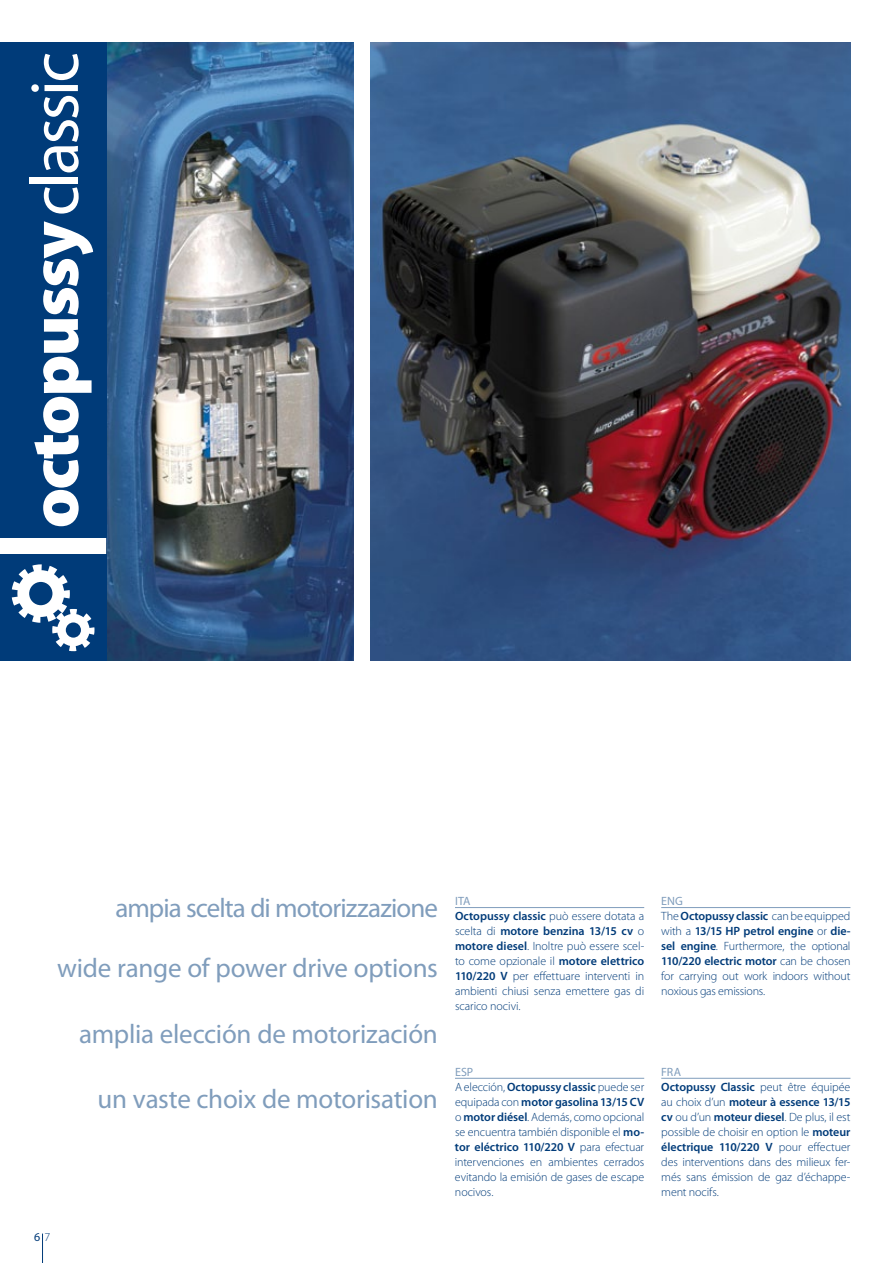
<style>
.page{position:relative;width:893px;height:1263px;background:#fff}
.page>*{position:absolute;margin:0;border:0;box-sizing:border-box;transform-origin:0 0}
.t1{font:900 69px "Myriad Pro";letter-spacing:-.03em;color:#fff}
.t2{font:27px "Myriad Pro";letter-spacing:-.01em;color:#809dbc}
.t3{font:27px "Myriad Pro";letter-spacing:-.035em;color:#809dbc}
.t4{font:300 12px/15px "Myriad Pro";letter-spacing:-.01em;color:#003b79}
.t5{font:12px "Myriad Pro";color:#003b79}
.s1{font-weight:400}
.s2{font-weight:300}
.s3{font-weight:400;color:#809dbc}
.s4{font-weight:600}
</style>
<div class="page">
<img style="left:370px;top:43px;width:480px;height:618px">
<img style="left:106px;top:43px;width:247px;height:618px">
<div style="left:0;top:555px;width:106px;height:106px;background:#003b79"></div>
<hr style="left:42px;top:1233px;width:1px;height:30px;background:#003b79">
<svg style="left:12px;top:564px;width:83px;height:87px"></svg>
<div style="left:0;top:43px;width:106px;height:495px;background:#003b79"></div>
<hr style="left:455px;top:907px;width:189px;height:1px;background:#809dbc">
<hr style="left:661px;top:907px;width:189px;height:1px;background:#809dbc">
<hr style="left:661px;top:1078px;width:189px;height:1px;background:#809dbc">
<hr style="left:455px;top:1078px;width:189px;height:1px;background:#809dbc">
<h1 class="t1" style="left:9px;top:528px;width:478px;rotate:-90deg">octopussy<span class="s1">classic</span></h1>
<h2 class="t3" style="left:115px;top:891px;width:324px">ampia scelta di motorizzazione</h2>
<h2 class="t2" style="left:57px;top:951px;width:382px">wide range of power drive options</h2>
<h2 class="t2" style="left:79px;top:1017px;width:360px">amplia elección de motorización</h2>
<h2 class="t2" style="left:98px;top:1083px;width:342px">un vaste choix de motorisation</h2>
<p class="t5" style="left:34px;top:1230px;width:18px">6 <span class="s2">7</span></p>
<p class="t4" style="left:455px;top:893px;width:191px"><span class="s3">ITA<br></span><span class="s4">Octopussy classic</span> può essere dotata a scelta di <span class="s4">motore benzina 13/15 cv</span> o <span class="s4">motore diesel</span>. Inoltre può essere scel&shy;to come opzionale il <span class="s4">motore elettrico<br>110/220 V</span> per effettuare interventi in ambienti chiusi senza emettere gas di scarico nocivi.</p>
<p class="t4" style="left:661px;top:893px;width:191px"><span class="s3">ENG<br></span>The <span class="s4">Octopussy classic</span> can be equipped with a <span class="s4">13/15 HP petrol engine</span> or <span class="s4">die&shy;sel engine</span>. Furthermore, the optional<br><span class="s4">110/220 electric motor</span> can be chosen for carrying out work indoors without noxious gas emissions.</p>
<p class="t4" style="left:455px;top:1064px;width:191px"><span class="s3">ESP<br></span>A elección, <span class="s4">Octopussy classic</span> puede ser equipada con <span class="s4">motor gasolina 13/15 CV </span>o <span class="s4">motor diésel</span>. Además, como opcional se encuentra también disponible el <span class="s4">mo&shy;tor eléctrico 110/220 V</span> para efectuar intervenciones en ambientes cerrados evitando la emisión de gases de escape nocivos.</p>
<p class="t4" style="left:661px;top:1064px;width:191px"><span class="s3">FRA<br></span><span class="s4">Octopussy Classic</span> peut être équipée au choix d’un <span class="s4">moteur à essence 13/15 cv</span> ou d’un <span class="s4">moteur diesel</span>. De plus, il est possible de choisir en option le <span class="s4">moteur électrique 110/220 V</span> pour effectuer des interventions dans des milieux fer&shy;més sans émission de gaz d’échappe&shy;ment nocifs.</p>
</div>
